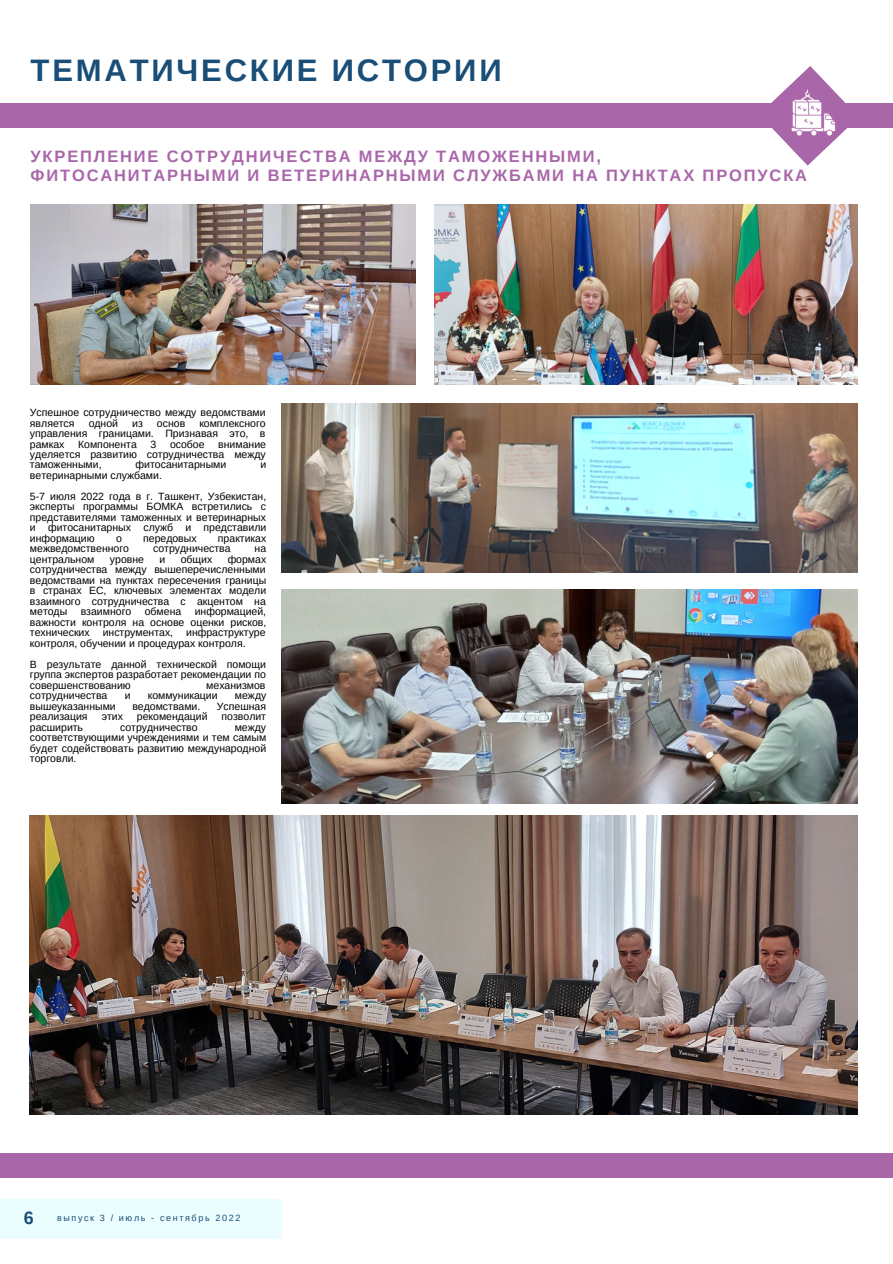
<style>
.page{position:relative;width:893px;height:1264px;background:#fff}
.page>*{position:absolute;margin:0;border:0;box-sizing:border-box;transform-origin:0 0}
.t1{font:700 31.05px "Arimo";letter-spacing:.09em;color:#194e78}
.t2{font:700 17.85px "Arimo";color:#194e78}
.t3{font:700 16.5px/19px "Arimo";letter-spacing:.115em;color:#a967aa}
.t4{font:10.5px/10.5px "Arimo";color:#000;text-align:justify}
.t5{font:9px "Arimo";letter-spacing:.18em;color:#194e78}
</style>
<div class="page">
<div style="left:0;top:104px;width:892px;height:24px;background:#a967aa"></div>
<svg style="left:758px;top:66px;width:100px;height:100px"></svg>
<img style="left:787px;top:89px;width:52px;height:46px">
<div style="left:0;top:1199px;width:281px;height:39px;background:#ebfdff"></div>
<div style="left:0;top:1153px;width:892px;height:24px;background:#a967aa"></div>
<img style="left:434px;top:204px;width:423px;height:180px">
<img style="left:281px;top:404px;width:576px;height:168px">
<img style="left:281px;top:589px;width:576px;height:214px">
<img style="left:31px;top:204px;width:384px;height:180px">
<img style="left:30px;top:815px;width:827px;height:299px">
<h1 class="t1" style="left:31px;top:53px;width:472px">ТЕМАТИЧЕСКИЕ ИСТОРИИ</h1>
<h3 class="t3" style="left:31px;top:147px;width:778px">УКРЕПЛЕНИЕ СОТРУДНИЧЕСТВА МЕЖДУ ТАМОЖЕННЫМИ,<br>ФИТОСАНИТАРНЫМИ И ВЕТЕРИНАРНЫМИ СЛУЖБАМИ НА ПУНКТАХ ПРОПУСКА</h3>
<p class="t4" style="left:30px;top:407px;width:237px">Успешное сотрудничество между ведомствами является</p>
<p class="t4" style="left:89px;top:417px;width:31px">одной</p>
<p class="t4" style="left:132px;top:417px;width:12px">из</p>
<p class="t4" style="left:157px;top:417px;width:30px">основ</p>
<p class="t4" style="left:30px;top:417px;width:237px;text-indent:169px">комплексного управления границами. Признавая это, в рамках</p>
<p class="t4" style="left:78px;top:438px;width:60px">Компонента</p>
<p class="t4" style="left:150px;top:438px;width:7px">3</p>
<p class="t4" style="left:170px;top:438px;width:36px">особое</p>
<p class="t4" style="left:30px;top:438px;width:237px;text-indent:188px">внимание уделяется развитию сотрудничества между таможенными,</p>
<p class="t4" style="left:136px;top:459px;width:92px">фитосанитарными</p>
<p class="t4" style="left:260px;top:459px;width:7px">и</p>
<p class="t4" style="left:30px;top:465px;width:238px;line-height:21px">ветеринарными службами.<br>5-7 июля 2022 года в г. Ташкент, Узбекистан,</p>
<p class="t4" style="left:30px;top:501px;width:238px">эксперты программы БОМКА встретились с представителями таможенных и ветеринарных и фитосанитарных служб и представили информацию</p>
<p class="t4" style="left:116px;top:533px;width:7px">о</p>
<p class="t4" style="left:143px;top:533px;width:55px">передовых</p>
<p class="t4" style="left:218px;top:533px;width:50px">практиках</p>
<p class="t4" style="left:30px;top:543px;width:101px">межведомственного</p>
<p class="t4" style="left:153px;top:543px;width:79px">сотрудничества</p>
<p class="t4" style="left:254px;top:543px;width:13px">на</p>
<p class="t4" style="left:30px;top:554px;width:66px">центральном</p>
<p class="t4" style="left:110px;top:554px;width:36px">уровне</p>
<p class="t4" style="left:159px;top:554px;width:7px">и</p>
<p class="t4" style="left:181px;top:554px;width:33px">общих</p>
<p class="t4" style="left:30px;top:554px;width:238px;text-indent:198px">формах сотрудничества между вышеперечисленными ведомствами на пунктах пересечения границы в странах ЕС, ключевых элементах модели взаимного сотрудничества с акцентом на методы</p>
<p class="t4" style="left:30px;top:606px;width:238px;text-indent:165px">информацией, важности контроля на основе оценки рисков, технических инструментах, инфраструктуре контроля, обучении и процедурах контроля.</p>
<p class="t4" style="left:30px;top:659px;width:237px">В результате данной технической помощи группа экспертов разработает рекомендации по совершенствованию</p>
<p class="t4" style="left:81px;top:606px;width:52px">взаимного</p>
<p class="t4" style="left:145px;top:606px;width:38px">обмена</p>
<p class="t4" style="left:206px;top:680px;width:61px">механизмов</p>
<p class="t4" style="left:30px;top:690px;width:79px">сотрудничества</p>
<p class="t4" style="left:125px;top:690px;width:7px">и</p>
<p class="t4" style="left:148px;top:690px;width:71px">коммуникации</p>
<p class="t4" style="left:235px;top:690px;width:33px">между</p>
<p class="t4" style="left:30px;top:701px;width:87px">вышеуказанными</p>
<p class="t4" style="left:132px;top:701px;width:69px">ведомствами.</p>
<p class="t4" style="left:217px;top:701px;width:51px">Успешная</p>
<p class="t4" style="left:30px;top:711px;width:59px">реализация</p>
<p class="t4" style="left:102px;top:711px;width:23px">этих</p>
<p class="t4" style="left:137px;top:711px;width:72px">рекомендаций</p>
<p class="t4" style="left:221px;top:711px;width:46px">позволит</p>
<p class="t4" style="left:30px;top:722px;width:55px">расширить</p>
<p class="t4" style="left:120px;top:722px;width:79px">сотрудничество</p>
<p class="t4" style="left:30px;top:722px;width:238px;text-indent:205px">между соответствующими учреждениями и тем самым будет содействовать развитию международной торговли.</p>
<h2 class="t2" style="left:24px;top:1207px;width:11px">6</h2>
<p class="t5" style="left:57px;top:1212px;width:185px">выпуск 3 / июль - сентябрь 2022</p>
</div>
